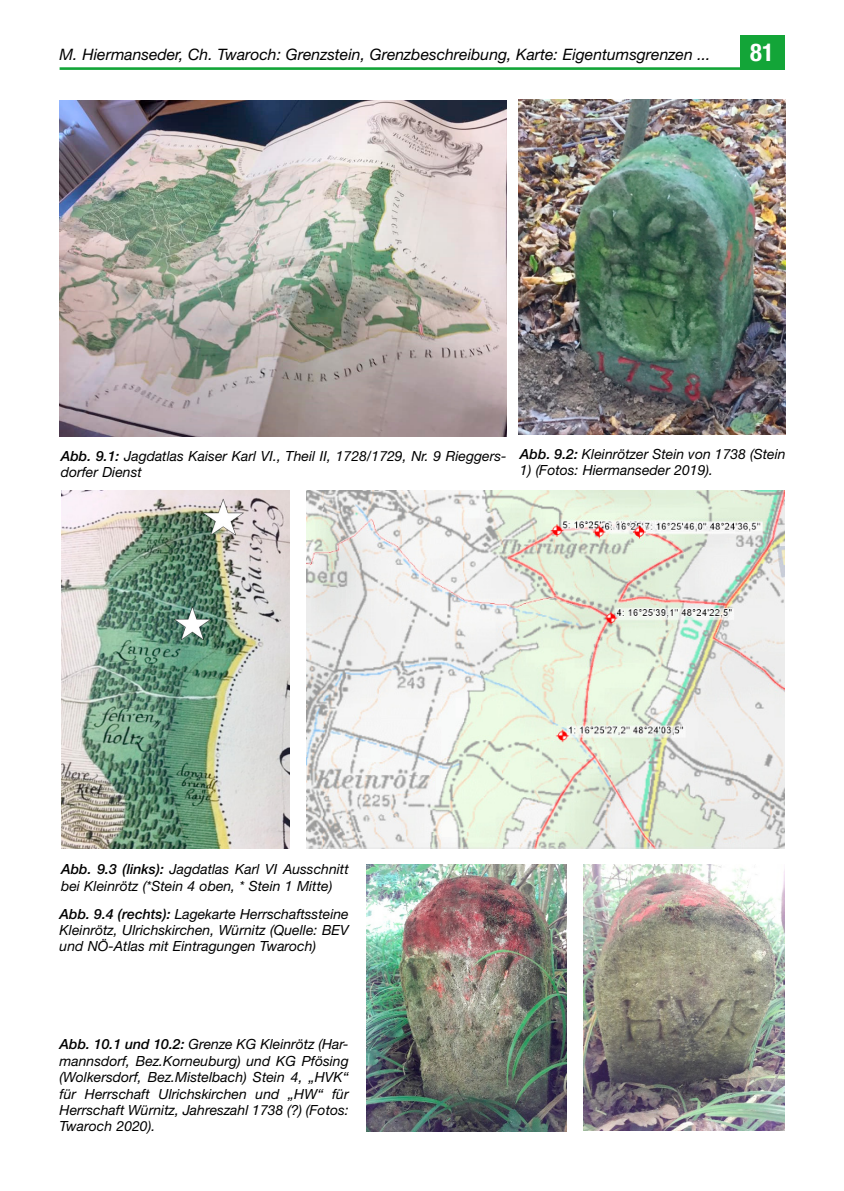
<style>
.page{position:relative;width:844px;height:1191px;background:#fff}
.page>*{position:absolute;margin:0;border:0;box-sizing:border-box;transform-origin:0 0}
.t1{font:700 condensed 24.5px "Helvetica Neue LT Std";color:#fff}
.t2{font:italic 15.75px "Helvetica Neue LT Std";color:#000}
.Hauptartikel_Bildleg{font:italic 14px/16.4px "Helvetica Neue LT Std";color:#000;text-align:justify}
.s1{font-weight:500}
</style>
<div class="page">
<hr style="left:60px;top:67px;width:724px;height:3px;background:#13a538">
<div style="left:739px;top:35px;width:45px;height:35px;background:#13a538"></div>
<img style="left:518px;top:100px;width:267px;height:334px">
<img style="left:306px;top:491px;width:478px;height:357px">
<img style="left:60px;top:101px;width:446px;height:335px">
<img style="left:61px;top:491px;width:229px;height:357px">
<img style="left:367px;top:864px;width:199px;height:267px">
<img style="left:583px;top:864px;width:201px;height:267px">
<p class="t2" style="left:60px;top:44px;width:652px">M. Hiermanseder, Ch. Twaroch: Grenzstein, Grenzbeschreibung, Karte: Eigentumsgrenzen ...</p>
<h1 class="t1" style="left:749px;top:38px;width:26px">81</h1>
<p class="Hauptartikel_Bildleg" style="left:61px;top:447px;width:447px"><span class="s1">Abb. 9.1:</span> Jagdatlas Kaiser Karl VI., Theil II, 1728/1729, Nr. 9 Rieggers&shy;dorfer Dienst</p>
<p class="Hauptartikel_Bildleg" style="left:520px;top:445px;width:267px"><span class="s1">Abb. 9.2:</span> Kleinrötzer Stein von 1738 (Stein</p>
<p class="Hauptartikel_Bildleg" style="left:520px;top:462px;width:194px">1) (Fotos: Hiermanseder 2019).</p>
<p class="Hauptartikel_Bildleg" style="left:61px;top:861px;width:289px"><span class="s1">Abb. 9.3 (links):</span> Jagdatlas Karl VI Ausschnitt bei Kleinrötz (*Stein 4 oben, * Stein 1 Mitte)</p>
<p class="Hauptartikel_Bildleg" style="left:60px;top:905px;width:290px"><span class="s1">Abb. 9.4 (rechts):</span> Lagekarte Herrschaftssteine Kleinrötz, Ulrichskirchen, Würnitz (Quelle: BEV und NÖ-Atlas mit Eintragungen Twaroch)</p>
<p class="Hauptartikel_Bildleg" style="left:60px;top:1035px;width:290px"><span class="s1">Abb. 10.1 und 10.2:</span> Grenze KG Kleinrötz (Har&shy;mannsdorf, Bez.Korneuburg) und KG Pfösing (Wolkersdorf, Bez.Mistelbach) Stein 4, „HVK“ für Herrschaft Ulrichskirchen und „HW“ für Herrschaft Würnitz, Jahreszahl 1738 (?) (Fotos:<br>Twaroch 2020).</p>
</div>
